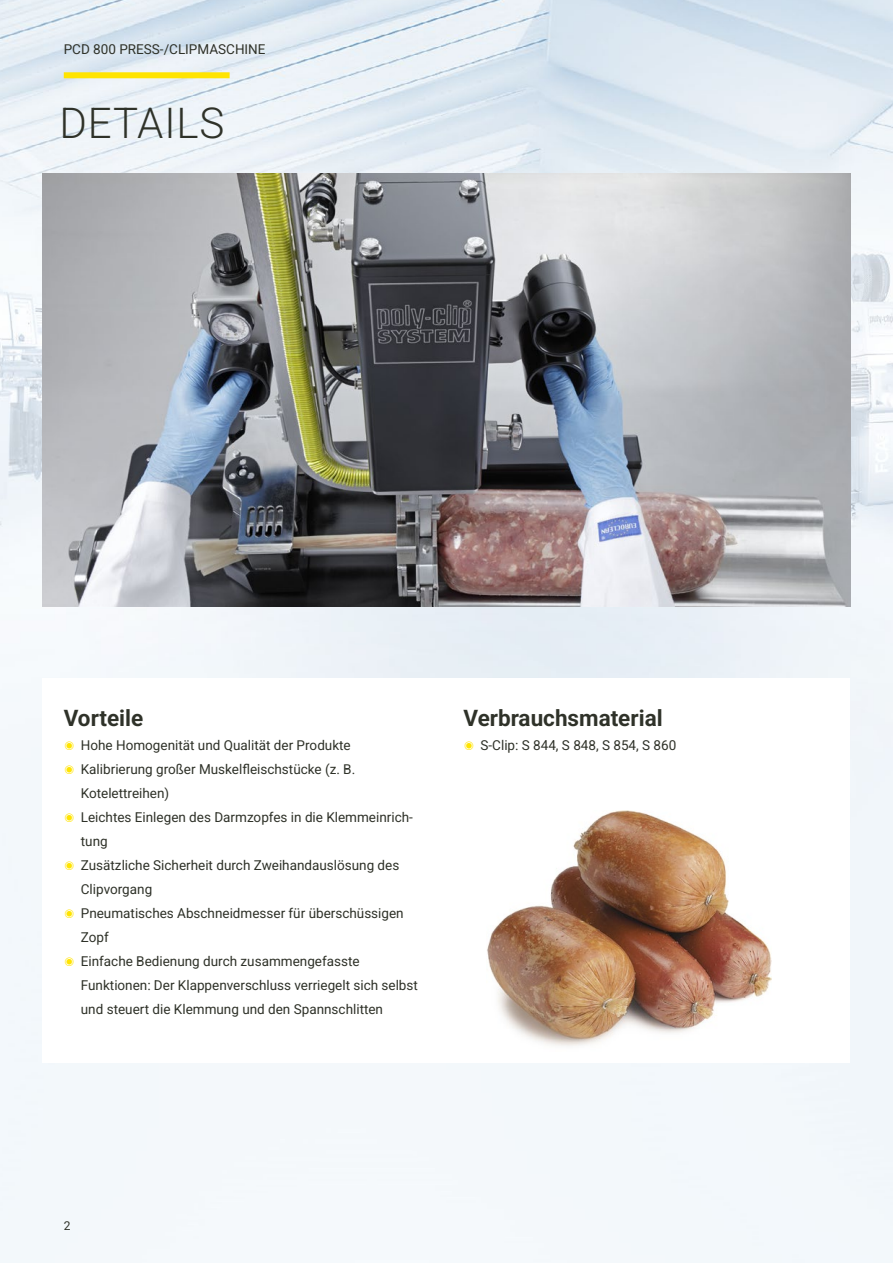
<style>
.page{position:relative;width:893px;height:1263px;background:#fff}
.page>*{position:absolute;margin:0;border:0;box-sizing:border-box;transform-origin:0 0}
.t1{font:300 42px "Roboto";letter-spacing:.02em;color:#2f3229}
.t2{font:700 22.5px "Roboto";color:#2f3229}
.t3{font:13.5px "Roboto";color:#2f3229}
.t4{font:12px "Roboto";color:#2f3229}
.s1{color:#ffe400}
</style>
<div class="page">
<img style="left:0;top:0;width:893px;height:1263px">
<div style="left:64px;top:72px;width:166px;height:6px;background:#ffe400"></div>
<div style="left:43px;top:678px;width:807px;height:384px;background:#fff"></div>
<img style="left:487px;top:810px;width:285px;height:236px">
<img style="left:43px;top:174px;width:807px;height:432px">
<p class="t3" style="left:64px;top:40px;width:203px">PCD 800 PRESS-/CLIPMASCHINE</p>
<h1 class="t1" style="left:60px;top:93px;width:166px">DETAILS</h1>
<h2 class="t2" style="left:64px;top:702px;width:81px">Vorteile</h2>
<p class="t3" style="left:64px;top:736px;width:288px"><span class="s1">◉</span> Hohe Homogenität und Qualität der Produkte</p>
<p class="t3" style="left:64px;top:760px;width:293px"><span class="s1">◉</span> Kalibrierung großer Muskelfleischstücke (z. B.</p>
<p class="t3" style="left:81px;top:784px;width:90px">Kotelettreihen)</p>
<p class="t3" style="left:64px;top:808px;width:351px"><span class="s1">◉</span> Leichtes Einlegen des Darmzopfes in die Klemmeinrich-</p>
<p class="t3" style="left:81px;top:832px;width:28px">tung</p>
<p class="t3" style="left:64px;top:856px;width:337px"><span class="s1">◉</span> Zusätzliche Sicherheit durch Zweihandauslösung des</p>
<p class="t3" style="left:81px;top:880px;width:73px">Clipvorgang</p>
<p class="t3" style="left:64px;top:904px;width:341px"><span class="s1">◉</span> Pneumatisches Abschneidmesser für überschüssigen</p>
<p class="t3" style="left:81px;top:928px;width:29px">Zopf</p>
<p class="t3" style="left:64px;top:952px;width:297px"><span class="s1">◉</span> Einfache Bedienung durch zusammengefasste</p>
<p class="t3" style="left:81px;top:976px;width:339px">Funktionen: Der Klappenverschluss verriegelt sich selbst</p>
<p class="t3" style="left:81px;top:1000px;width:304px">und steuert die Klemmung und den Spannschlitten</p>
<h2 class="t2" style="left:463px;top:702px;width:201px">Verbrauchsmaterial</h2>
<p class="t3" style="left:463px;top:736px;width:214px"><span class="s1">◉</span> S-Clip: S 844, S 848, S 854, S 860</p>
<p class="t4" style="left:64px;top:1217px;width:8px">2</p>
</div>
